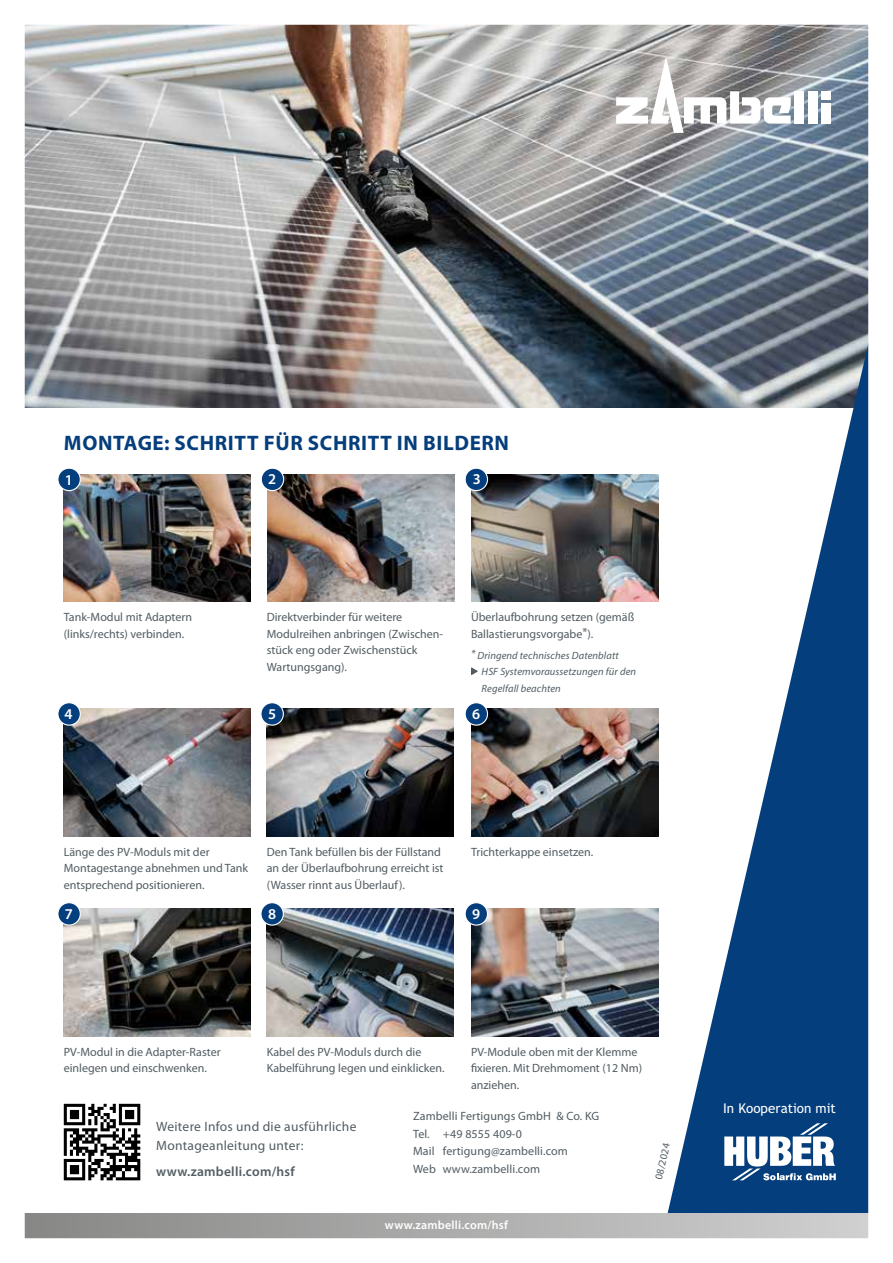
<style>
.page{position:relative;width:893px;height:1263px;background:#fff}
.page>*{position:absolute;margin:0;border:0;box-sizing:border-box;transform-origin:0 0}
.t1{font:700 21px "Myriad Pro";letter-spacing:.03em;color:#053e7c}
.t2{font:600 15px "Myriad Pro";color:#fff}
.t3{font:13.5px/19.5px "Myriad Pro";letter-spacing:.02em;color:#515c62}
.t4{font:600 13.5px "Myriad Pro";letter-spacing:.02em;color:#515c62}
.t5{font:13.5px "Trebuchet MS";color:#fff}
.t6{font:12px/16.5px "Myriad Pro";color:#515c62}
.t7{font:600 12px "Myriad Pro";letter-spacing:.02em;color:#fff}
.t8{font:italic 10.5px/16.5px "Myriad Pro";letter-spacing:.01em;color:#515c62}
.t9{font:10.5px "Myriad Pro";color:#515c62}
</style>
<div class="page">
<img style="left:24px;top:24px;width:845px;height:1215px">
<h1 class="t1" style="left:64px;top:431px;width:447px">MONTAGE: SCHRITT FÜR SCHRITT IN BILDERN</h1>
<p class="t2" style="left:65px;top:471px;width:10px">1</p>
<p class="t2" style="left:268px;top:471px;width:10px">2</p>
<p class="t2" style="left:473px;top:471px;width:10px">3</p>
<p class="t6" style="left:64px;top:609px;width:130px">Tank-Modul mit Adaptern (links/rechts) verbinden.</p>
<p class="t2" style="left:64px;top:705px;width:10px">4</p>
<p class="t6" style="left:267px;top:609px;width:177px">Direktverbinder für weitere<br>Modulreihen anbringen (Zwischen&shy;stück eng oder Zwischenstück<br>Wartungsgang).</p>
<p class="t6" style="left:471px;top:609px;width:165px">Überlaufbohrung setzen (gemäß<br>Ballastierungsvorgabe*).</p>
<p class="t8" style="left:482px;top:647px;width:156px;text-indent:-11px">* Dringend technisches Datenblatt<br>HSF Systemvoraussetzungen für den<br>Regelfall beachten</p>
<p class="t2" style="left:268px;top:705px;width:10px">5</p>
<p class="t2" style="left:472px;top:705px;width:10px">6</p>
<p class="t6" style="left:64px;top:844px;width:186px">Länge des PV-Moduls mit der<br>Montagestange abnehmen und Tank entsprechend positionieren.</p>
<p class="t2" style="left:65px;top:905px;width:10px">7</p>
<p class="t6" style="left:267px;top:844px;width:178px">Den Tank befüllen bis der Füllstand an der Überlaufbohrung erreicht ist (Wasser rinnt aus Überlauf).</p>
<p class="t6" style="left:471px;top:844px;width:124px">Trichterkappe einsetzen.</p>
<p class="t2" style="left:268px;top:905px;width:10px">8</p>
<p class="t2" style="left:472px;top:905px;width:10px">9</p>
<p class="t6" style="left:64px;top:1044px;width:158px">PV-Modul in die Adapter-Raster einlegen und einschwenken.</p>
<p class="t6" style="left:267px;top:1044px;width:179px">Kabel des PV-Moduls durch die<br>Kabelführung legen und einklicken.</p>
<p class="t6" style="left:471px;top:1044px;width:173px">PV-Module oben mit der Klemme fixieren. Mit Drehmoment (12 Nm) anziehen.</p>
<p class="t3" style="left:156px;top:1117px;width:202px">Weitere Infos und die ausführliche<br>Montageanleitung unter:</p>
<p class="t4" style="left:156px;top:1164px;width:140px">www.zambelli.com/hsf</p>
<p class="t6" style="left:413px;top:1108px;width:188px;line-height:17.4px">Zambelli Fertigungs GmbH &amp; Co. KG<br>Tel. +49 8555 409-0<br>Mail fertigung@zambelli.com<br>Web www.zambelli.com</p>
<p class="t9" style="left:653px;top:1178px;width:39px;rotate:-77deg">08/2024</p>
<p class="t7" style="left:385px;top:1218px;width:125px">www.zambelli.com/hsf</p>
<p class="t5" style="left:723px;top:1100px;width:114px">In Kooperation mit</p>
</div>
